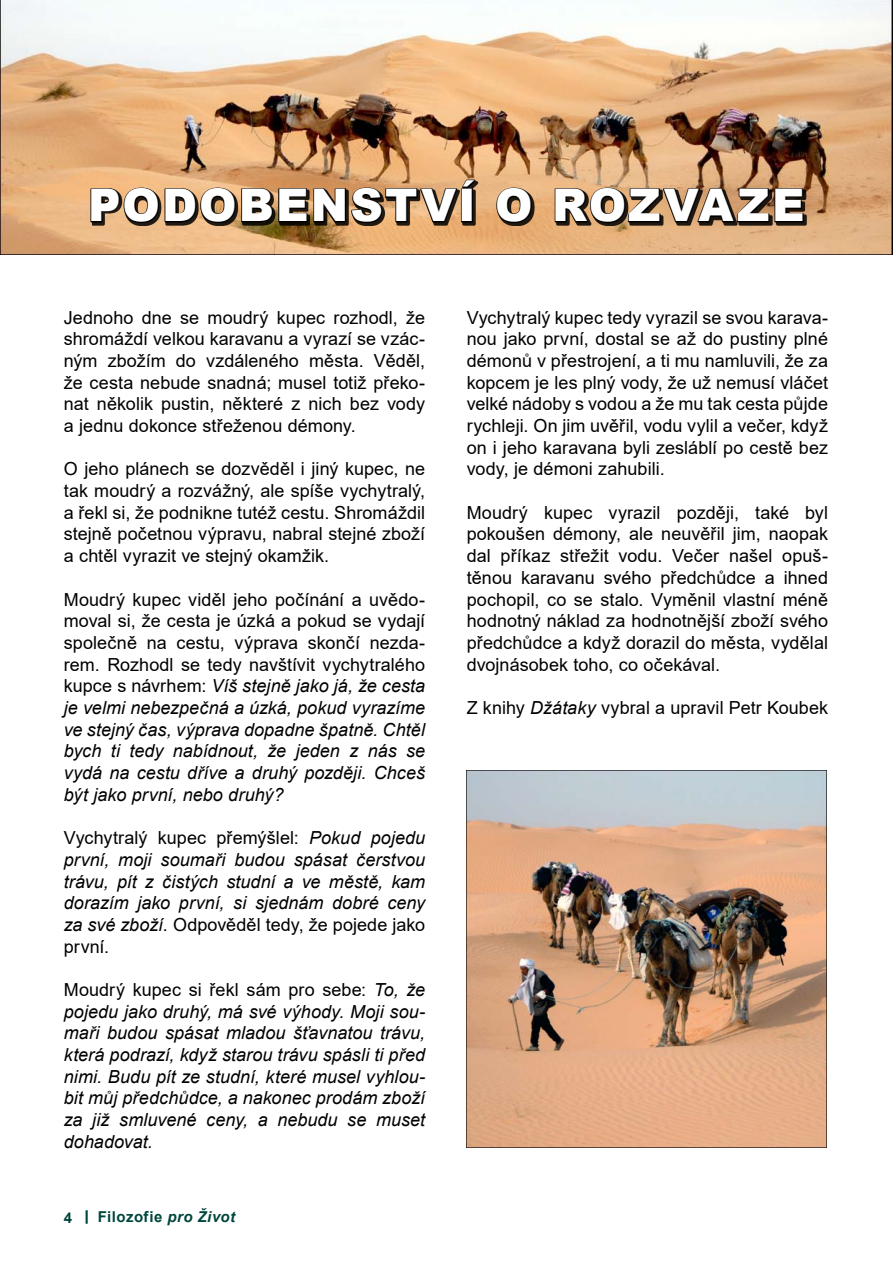
<style>
.page{position:relative;width:893px;height:1263px;background:#fff}
.page>*{position:absolute;margin:0;border:0;box-sizing:border-box;transform-origin:0 0}
.záhlaví{font:900 45px "Arial";letter-spacing:.045em;color:#fff}
.odstavec_odsazený_če{font:18px/21.8px "Arial";letter-spacing:.005em;color:#000;text-align:justify}
.odstavec_odsazený_če-2{font:italic 18px/21.8px "Arial";letter-spacing:.005em;color:#000;text-align:justify}
.t1{font:700 15px "Arial";letter-spacing:.03em;color:#00463d}
.s1{font-style:normal}
.s2{font-style:italic}
</style>
<div class="page">
<svg style="left:86px;top:1210px;width:2px;height:14px"></svg>
<img style="left:0;top:0;width:893px;height:254px">
<div style="left:92px;top:181px;width:714px;height:45px;background:#000;opacity:.86"></div>
<svg style="left:89px;top:179px;width:391px;height:45px;background:#654d34"></svg>
<svg style="left:495px;top:187px;width:38px;height:37px"></svg>
<svg style="left:554px;top:187px;width:251px;height:37px;background:#413122"></svg>
<img style="left:466px;top:770px;width:360px;height:377px">
<p class="záhlaví" style="left:88px;top:173px;width:718px">PODOBENSTVÍ O ROZVAZE</p>
<p class="odstavec_odsazený_če" style="left:64px;top:306px;width:363px">Jednoho dne se moudrý kupec rozhodl, že shromáždí velkou karavanu a vyrazí se vzác&shy;ným zbožím do vzdáleného města. Věděl, že cesta nebude snadná; musel totiž překo&shy;nat několik pustin, některé z nich bez vody a jednu dokonce střeženou démony.</p>
<p class="odstavec_odsazený_če" style="left:64px;top:458px;width:363px">O jeho plánech se dozvěděl i jiný kupec, ne tak moudrý a rozvážný, ale spíše vychytralý, a řekl si, že podnikne tutéž cestu. Shromáždil stejně početnou výpravu, nabral stejné zboží a chtěl vyrazit ve stejný okamžik.</p>
<p class="odstavec_odsazený_če-2" style="left:64px;top:589px;width:363px"><span class="s1">Moudrý kupec viděl jeho počínání a uvědo&shy;moval si, že cesta je úzká a pokud se vydají společně na cestu, výprava skončí nezda&shy;rem. Rozhodl se tedy navštívit vychytralého kupce s návrhem:</span> Víš stejně jako já, že cesta je velmi nebezpečná a úzká, pokud vyrazíme ve stejný čas, výprava dopadne špatně. Chtěl bych ti tedy nabídnout, že jeden z nás se vydá na cestu dříve a druhý později. Chceš být jako první, nebo druhý?</p>
<p class="odstavec_odsazený_če-2" style="left:64px;top:827px;width:363px"><span class="s1">Vychytralý kupec přemýšlel:</span> Pokud pojedu první, moji soumaři budou spásat čerstvou trávu, pít z čistých studní a ve městě, kam dorazím jako první, si sjednám dobré ceny za své zboží. <span class="s1">Odpověděl tedy, že pojede jako první.</span></p>
<p class="odstavec_odsazený_če-2" style="left:64px;top:979px;width:363px"><span class="s1">Moudrý kupec si řekl sám pro sebe:</span> To, že pojedu jako druhý, má své výhody. Moji sou&shy;maři budou spásat mladou šťavnatou trávu, která podrazí, když starou trávu spásli ti před nimi. Budu pít ze studní, které musel vyhlou&shy;bit můj předchůdce, a nakonec prodám zboží za již smluvené ceny, a nebudu se muset dohadovat.</p>
<p class="t1" style="left:64px;top:1207px;width:10px">4</p>
<p class="t1" style="left:98px;top:1206px;width:139px">Filozofie <span class="s2">pro Život</span></p>
<p class="odstavec_odsazený_če" style="left:467px;top:306px;width:363px">Vychytralý kupec tedy vyrazil se svou karava&shy;nou jako první, dostal se až do pustiny plné démonů v přestrojení, a ti mu namluvili, že za kopcem je les plný vody, že už nemusí vláčet velké nádoby s vodou a že mu tak cesta půjde rychleji. On jim uvěřil, vodu vylil a večer, když on i jeho karavana byli zesláblí po cestě bez vody, je démoni zahubili.</p>
<p class="odstavec_odsazený_če" style="left:467px;top:501px;width:363px">Moudrý kupec vyrazil později, také byl pokoušen démony, ale neuvěřil jim, naopak dal příkaz střežit vodu. Večer našel opuš&shy;těnou karavanu svého předchůdce a ihned pochopil, co se stalo. Vyměnil vlastní méně hodnotný náklad za hodnotnější zboží svého předchůdce a když dorazil do města, vydělal dvojnásobek toho, co očekával.</p>
<p class="odstavec_odsazený_če" style="left:467px;top:697px;width:363px">Z knihy <span class="s2">Džátaky</span> vybral a upravil Petr Koubek</p>
</div>
